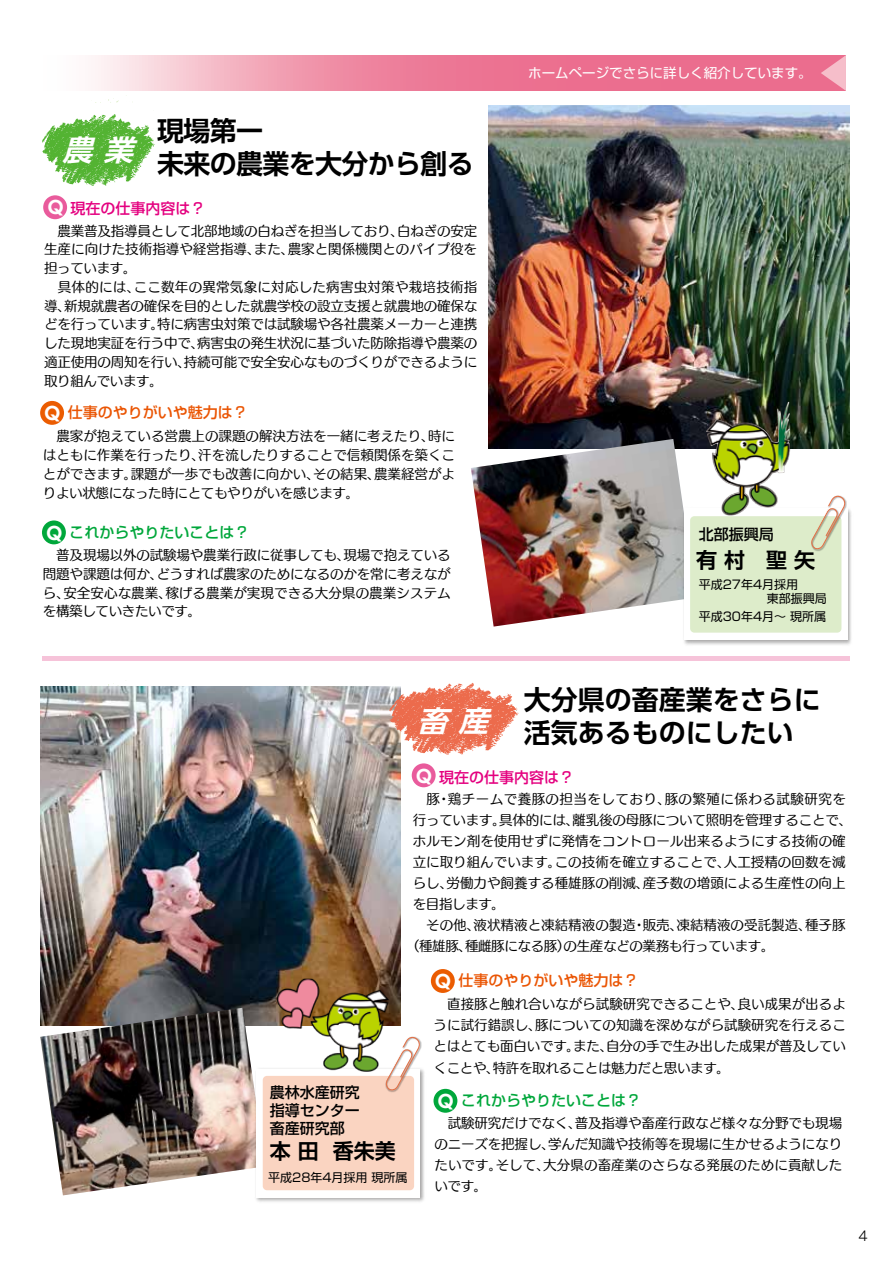
<style>
.page{position:relative;width:893px;height:1263px;background:#fff}
.page>*{position:absolute;margin:0;border:0;box-sizing:border-box;transform-origin:0 0}
.t1{font:italic 700 28.95px "UD Shin Go Pro De";color:#fff;scale:1.04 1}
.t2{font:700 27px/33px "UD Shin Go Pro De";color:#000}
.t3{font:700 27px/33px "UD Shin Go Pro De";letter-spacing:-.025em;color:#000}
.t4{font:700 21px "Shin Go Pro De";color:#000}
.t5{font:500 15px "Shin Go Pr 6 N";color:#ea5504}
.t6{font:500 15px "Shin Go Pr 6 N";color:#00a73b}
.t7{font:500 15px/18px "Shin Go Pro";color:#000;text-align:justify}
.t8{font:500 15px "Shin Go Pr 6 N";color:#e4007f}
.t9{font:13.5px/18.8px "Humming Std M";letter-spacing:-.015em;color:#000;text-align:justify}
.t10{font:13.5px "Humming Std M";letter-spacing:.035em;color:#000}
.t11{font:13.5px "Shin Go Pro";color:#fff}
.t12{font:13.5px "Rodin Pro M";color:#000}
.t13{font:12px/13.5px "Shin Go Pro";color:#000}
.s1{font-family:"UD Shin Go Pr 6 N";font-weight:700;font-size:17.55px;color:#fff}
</style>
<div class="page">
<svg style="left:95px;top:55px;width:726px;height:36px;background:#ef8ca5"></svg>
<svg style="left:821px;top:55px;width:25px;height:36px"></svg>
<svg style="left:42px;top:114px;width:115px;height:72px"></svg>
<div style="left:40px;top:401px;width:24px;height:24px;background:#eb5c01;border-radius:50%"></div>
<div style="left:42px;top:520px;width:24px;height:24px;background:#00a73b;border-radius:50%"></div>
<img style="left:489px;top:105px;width:360px;height:344px">
<img style="left:471px;top:439px;width:225px;height:188px">
<img style="left:681px;top:505px;width:170px;height:140px">
<div style="left:684px;top:509px;width:163px;height:131px;background:#fff"></div>
<div style="left:690px;top:516px;width:151px;height:117px;background:#ddecca;border-radius:4px"></div>
<img style="left:805px;top:499px;width:46px;height:56px">
<svg style="left:811px;top:495px;width:34px;height:55px"></svg>
<div style="left:43px;top:195px;width:24px;height:24px;background:#e95b9c;border-radius:50%"></div>
<svg style="left:91px;top:683px;width:28px;height:4px"></svg>
<div style="left:431px;top:969px;width:24px;height:24px;background:#eb5c01;border-radius:50%"></div>
<div style="left:433px;top:1089px;width:24px;height:24px;background:#00a73b;border-radius:50%"></div>
<img style="left:40px;top:687px;width:361px;height:338px">
<img style="left:40px;top:1008px;width:225px;height:187px">
<img style="left:254px;top:1065px;width:170px;height:137px">
<div style="left:257px;top:1069px;width:163px;height:128px;background:#fff"></div>
<div style="left:263px;top:1076px;width:151px;height:114px;background:#fad4c1;border-radius:4px"></div>
<img style="left:385px;top:1040px;width:39px;height:56px">
<svg style="left:386px;top:1036px;width:34px;height:55px"></svg>
<img style="left:275px;top:977px;width:117px;height:97px">
<div style="left:412px;top:763px;width:24px;height:24px;background:#e95b9c;border-radius:50%"></div>
<hr style="left:42px;top:656px;width:808px;height:4px;background:#f6c3d9">
<svg style="left:389px;top:683px;width:130px;height:72px"></svg>
<img style="left:704px;top:392px;width:88px;height:124px">
<h1 class="t1" style="left:62px;top:126px;width:81px">農業</h1>
<h2 class="t3" style="left:157px;top:113px;width:318px">現場第一<br>未来の農業を大分から創る</h2>
<p class="t8" style="left:48px;top:196px;width:159px"><span class="s1">Q</span> 現在の仕事内容は？</p>
<p class="t9" style="left:44px;top:221px;width:435px;text-align:left">　農業普及指導員として北部地域の白ねぎを担当しており、白ねぎの安定生産に向けた技術指導や経営指導、また、農家と関係機関とのパイプ役を担っています。<br>　具体的には、ここ数年の異常気象に対応した病害虫対策や栽培技術指導、新規就農者の確保を目的とした就農学校の設立支援と就農地の確保などを行っています。特に病害虫対策では試験場や各社農薬メーカーと連携した現地実証を行う中で、病害虫の発生状況に基づいた防除指導や農薬の適正使用の周知を行い、持続可能で安全安心なものづくりができるように取り組んでいます。</p>
<p class="t5" style="left:45px;top:400px;width:205px"><span class="s1">Q</span> 仕事のやりがいや魅力は？</p>
<p class="t9" style="left:43px;top:426px;width:414px">　農家が抱えている営農上の課題の解決方法を一緒に考えたり、時にはともに作業を行ったり、汗を流したりすることで信頼関係を築くことができます。課題が一歩でも改善に向かい、その結果、農業経営がよりよい状態になった時にとてもやりがいを感じます。</p>
<p class="t6" style="left:46px;top:519px;width:205px"><span class="s1">Q</span> これからやりたいことは？</p>
<p class="t9" style="left:43px;top:545px;width:409px">　普及現場以外の試験場や農業行政に従事しても、現場で抱えている問題や課題は何か、どうすれば農家のためになるのかを常に考えながら、安全安心な農業、稼げる農業が実現できる大分県の農業システムを構築していきたいです。</p>
<p class="t11" style="left:528px;top:62px;width:285px">ホームページでさらに詳しく紹介しています。</p>
<p class="t7" style="left:699px;top:523px;width:76px">北部振興局</p>
<p class="t13" style="left:699px;top:576px;width:129px">平成27年4月採用　<br>　　　　　 東部振興局</p>
<p class="t13" style="left:699px;top:608px;width:129px">平成30年4月～ 現所属</p>
<h3 class="t4" style="left:696px;top:543px;width:120px">有 村　聖 矢</h3>
<h1 class="t1" style="left:417px;top:697px;width:81px">畜産</h1>
<h2 class="t2" style="left:524px;top:682px;width:298px">大分県の畜産業をさらに活気あるものにしたい</h2>
<p class="t8" style="left:416px;top:764px;width:159px"><span class="s1">Q</span> 現在の仕事内容は？</p>
<p class="t10" style="left:413px;top:788px;width:435px">　豚・鶏チームで養豚の担当をしており、豚の繁殖に係わる試験研究を</p>
<p class="t9" style="left:413px;top:810px;width:441px">行っています。具体的には、離乳後の母豚について照明を管理することで、</p>
<p class="t9" style="left:413px;top:831px;width:435px">ホルモン剤を使用せずに発情をコントロール出来るようにする技術の確</p>
<p class="t9" style="left:413px;top:852px;width:434px">立に取り組んでいます。この技術を確立することで、人工授精の回数を減</p>
<p class="t9" style="left:413px;top:873px;width:434px">らし、労働力や飼養する種雄豚の削減、産子数の増頭による生産性の向上</p>
<p class="t9" style="left:413px;top:894px;width:94px">を目指します。</p>
<p class="t9" style="left:413px;top:915px;width:434px">　その他、液状精液と凍結精液の製造・販売、凍結精液の受託製造、種子豚</p>
<p class="t9" style="left:406px;top:936px;width:370px">（種雄豚、種雌豚になる豚）の生産などの業務も行っています。</p>
<p class="t5" style="left:435px;top:968px;width:205px"><span class="s1">Q</span> 仕事のやりがいや魅力は？</p>
<p class="t7" style="left:270px;top:1082px;width:91px">農林水産研究指導センター畜産研究部</p>
<p class="t13" style="left:268px;top:1169px;width:141px">平成28年4月採用 現所属</p>
<h3 class="t4" style="left:270px;top:1134px;width:127px">本 田 香朱美</h3>
<p class="t9" style="left:434px;top:993px;width:414px;line-height:21px">　直接豚と触れ合いながら試験研究できることや、良い成果が出るように試行錯誤し、豚についての知識を深めながら試験研究を行えることはとても面白いです。また、自分の手で生み出した成果が普及していくことや、特許を取れることは魅力だと思います。</p>
<p class="t6" style="left:438px;top:1088px;width:205px"><span class="s1">Q</span> これからやりたいことは？</p>
<p class="t9" style="left:434px;top:1112px;width:409px;line-height:21px">　試験研究だけでなく、普及指導や畜産行政など様々な分野でも現場のニーズを把握し、学んだ知識や技術等を現場に生かせるようになりたいです。そして、大分県の畜産業のさらなる発展のために貢献したいです。</p>
<p class="t12" style="left:858px;top:1227px;width:11px">4</p>
</div>
